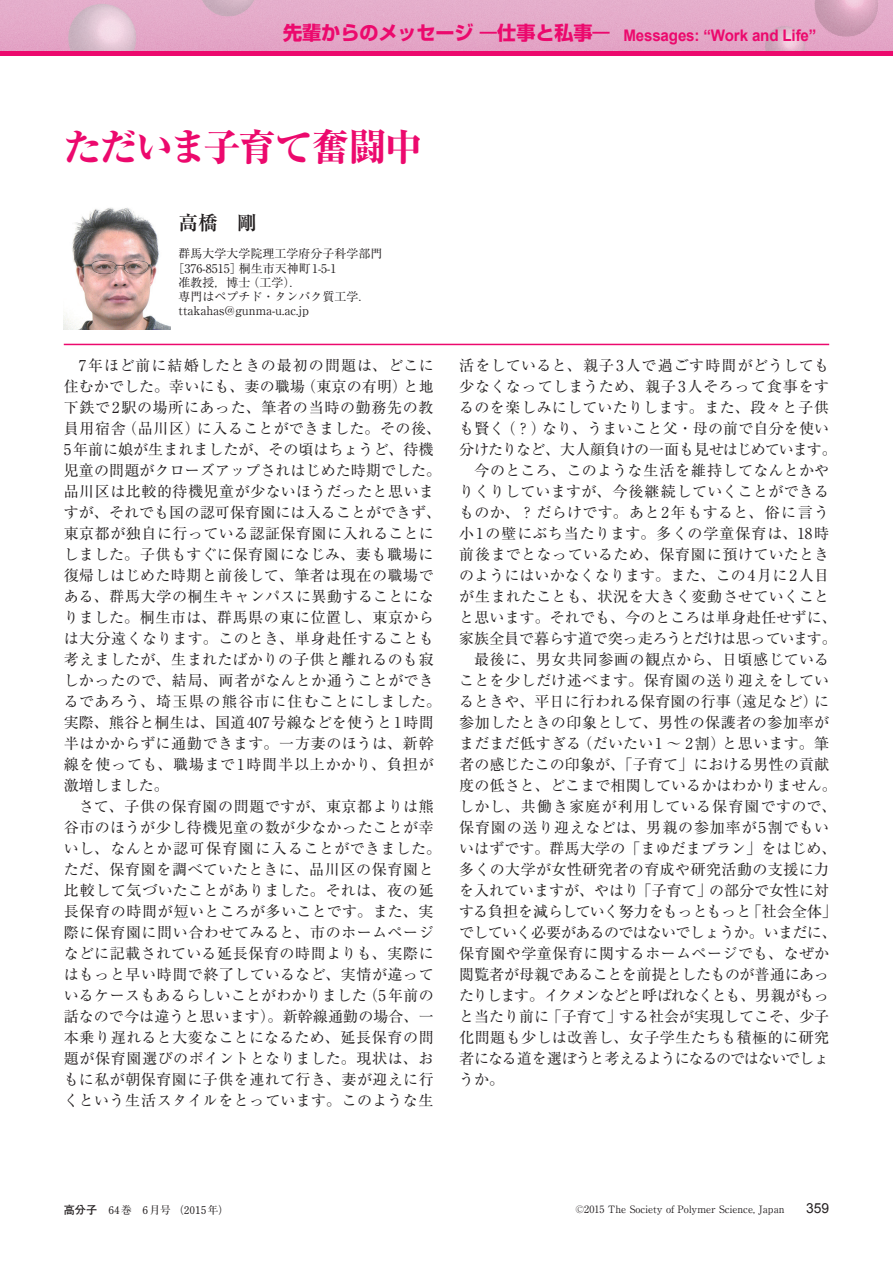
<style>
.page{position:relative;width:893px;height:1263px;background:#fff}
.page>*{position:absolute;margin:0;border:0;box-sizing:border-box;transform-origin:0 0}
.t1{font:800 37.5px "Ryumin Pro";letter-spacing:-.03em;color:#ec096d}
.t2{font:700 19.5px "Ryumin Pro";color:#231f20}
.t3{font:700 15.9px "Arial";letter-spacing:-.01em;color:#ec096d;scale:.95 1}
.t4{font:15px/21px "Ryumin Pro";letter-spacing:.015em;color:#231f20}
.t5{font:15px/21px "Ryumin Pro";letter-spacing:.035em;color:#231f20;text-align:center}
.t6{font:15px "Ryumin Pro";letter-spacing:.04em;color:#231f20}
.t7{font:15px "Ryumin Pro";letter-spacing:-.07em;color:#231f20}
.t8{font:15px "Ryumin Pro";letter-spacing:-.05em;color:#231f20}
.t9{font:15px "Ryumin Pro";letter-spacing:-.085em;color:#231f20}
.t10{font:15px "Ryumin Pro";letter-spacing:-.08em;color:#231f20}
.t11{font:15px "Ryumin Pro";letter-spacing:.065em;color:#231f20}
.t12{font:15px "Ryumin Pro";letter-spacing:.07em;color:#231f20}
.t13{font:15px "Ryumin Pro";letter-spacing:.045em;color:#231f20}
.t14{font:15px "Ryumin Pro";letter-spacing:.075em;color:#231f20}
.t15{font:15px "Ryumin Pro";letter-spacing:.055em;color:#231f20}
.t16{font:13.8px "Arial";color:#231f20}
.t17{font:12px "Ryumin Pro";color:#231f20}
.t18{font:700 10.65px "Futo Min A101 Pro";color:#231f20}
.t19{font:10.05px "Ryumin Pro";color:#231f20}
.s1{font-family:"Shin Go Pro";font-size:19.2px}
.s2{font-family:"Futo Go B101 Pro";font-size:11.1px}
</style>
<div class="page">
<img style="left:0;top:0;width:893px;height:51px">
<hr style="left:0;top:51px;width:893px;height:4px;background:#ec096d">
<hr style="left:64px;top:344px;width:765px;height:1px;background:#ec096d">
<img style="left:64px;top:207px;width:106px;height:123px">
<p class="t3" style="left:283px;top:25px;width:563px"><span class="s1">先輩からのメッセージ ―仕事と私事―</span> Messages: “Work and Life”</p>
<h1 class="t1" style="left:64px;top:117px;width:360px">ただいま子育て奮闘中</h1>
<h2 class="t2" style="left:179px;top:207px;width:79px">高橋　剛</h2>
<p class="t17" style="left:179px;top:244px;width:205px">群馬大学大学院理工学府分子科学部門</p>
<p class="t17" style="left:173px;top:259px;width:165px">［376-8515］桐生市天神町1-5-1</p>
<p class="t17" style="left:179px;top:273px;width:124px">准教授，博士（工学）．</p>
<p class="t17" style="left:179px;top:287px;width:193px">専門はペプチド・タンパク質工学．</p>
<p class="t17" style="left:179px;top:301px;width:132px">ttakahas@gunma-u.ac.jp</p>
<p class="t4" style="left:64px;top:354px;width:379px;text-indent:15px">7年ほど前に結婚したときの最初の問題は、どこに住むかでした。幸いにも、妻の職場（東京の有明）と地下鉄で2駅の場所にあった、筆者の当時の勤務先の教員用宿舎（品川区）に入ることができました。その後、<br>5年前に娘が生まれましたが、その頃はちょうど、待機児童の問題がクローズアップされはじめた時期でした。品川区は比較的待機児童が少ないほうだったと思いますが、それでも国の認可保育園には入ることができず、東京都が独自に行っている認証保育園に入れることにしました。子供もすぐに保育園になじみ、妻も職場に復帰しはじめた時期と前後して、筆者は現在の職場である、群馬大学の桐生キャンパスに異動することになりました。桐生市は、群馬県の東に位置し、東京からは大分遠くなります。このとき、単身赴任することも考えましたが、生まれたばかりの子供と離れるのも寂しかったので、結局、両者がなんとか通うことができるであろう、埼玉県の熊谷市に住むことにしました。実際、熊谷と桐生は、国道407号線などを使うと1時間半はかからずに通勤できます。一方妻のほうは、新幹線を使っても、職場まで1時間半以上かかり、負担が激増しました。</p>
<p class="t5" style="left:64px;top:795px;width:379px">さて、子供の保育園の問題ですが、東京都よりは熊<br>谷市のほうが少し待機児童の数が少なかったことが幸いし、なんとか認可保育園に入ることができました。ただ、保育園を調べていたときに、品川区の保育園と比較して気づいたことがありました。それは、夜の延長保育の時間が短いところが多いことです。また、実際に保育園に問い合わせてみると、市のホームページなどに記載されている延長保育の時間よりも、実際にはもっと早い時間で終了しているなど、実情が違っているケースもあるらしいことがわかりました（5年前の話なので今は違うと思います）。新幹線通勤の場合、一本乗り遅れると大変なことになるため、延長保育の問題が保育園選びのポイントとなりました。現状は、おもに私が朝保育園に子供を連れて行き、妻が迎えに行くという生活スタイルをとっています。このような生</p>
<p class="t4" style="left:459px;top:354px;width:371px">活をしていると、親子3人で過ごす時間がどうしても</p>
<p class="t12" style="left:459px;top:374px;width:371px">少なくなってしまうため、親子3人そろって食事をす</p>
<p class="t4" style="left:459px;top:396px;width:371px">るのを楽しみにしていたりします。また、段々と子供</p>
<p class="t4" style="left:459px;top:417px;width:371px">も賢く（？）なり、うまいこと父・母の前で自分を使い</p>
<p class="t7" style="left:459px;top:437px;width:379px">分けたりなど、大人顔負けの一面も見せはじめています。</p>
<p class="t4" style="left:474px;top:459px;width:356px">今のところ、このような生活を維持してなんとかや</p>
<p class="t4" style="left:459px;top:480px;width:371px">りくりしていますが、今後継続していくことができる</p>
<p class="t4" style="left:459px;top:501px;width:371px">ものか、？だらけです。あと2年もすると、俗に言う</p>
<p class="t11" style="left:459px;top:521px;width:371px">小1の壁にぶち当たります。多くの学童保育は、18時</p>
<p class="t4" style="left:459px;top:543px;width:371px">前後までとなっているため、保育園に預けていたとき</p>
<p class="t4" style="left:459px;top:564px;width:371px">のようにはいかなくなります。また、この4月に2人目</p>
<p class="t4" style="left:459px;top:585px;width:371px">が生まれたことも、状況を大きく変動させていくこと</p>
<p class="t4" style="left:459px;top:606px;width:379px">と思います。それでも、今のところは単身赴任せずに、</p>
<p class="t4" style="left:459px;top:627px;width:379px">家族全員で暮らす道で突っ走ろうとだけは思っています。</p>
<p class="t6" style="left:474px;top:647px;width:356px">最後に、男女共同参画の観点から、日頃感じている</p>
<p class="t13" style="left:459px;top:668px;width:371px">ことを少しだけ述べます。保育園の送り迎えをしてい</p>
<p class="t4" style="left:459px;top:690px;width:371px">るときや、平日に行われる保育園の行事（遠足など）に</p>
<p class="t6" style="left:459px;top:710px;width:371px">参加したときの印象として、男性の保護者の参加率が</p>
<p class="t4" style="left:459px;top:732px;width:371px">まだまだ低すぎる（だいたい1 ～ 2割）と思います。筆</p>
<p class="t4" style="left:459px;top:753px;width:371px">者の感じたこの印象が、「子育て」における男性の貢献</p>
<p class="t4" style="left:459px;top:774px;width:379px">度の低さと、どこまで相関しているかはわかりません。</p>
<p class="t14" style="left:459px;top:794px;width:379px">しかし、共働き家庭が利用している保育園ですので、</p>
<p class="t15" style="left:459px;top:815px;width:371px">保育園の送り迎えなどは、男親の参加率が5割でもい</p>
<p class="t4" style="left:459px;top:837px;width:379px">いはずです。群馬大学の「まゆだまプラン」をはじめ、</p>
<p class="t4" style="left:459px;top:858px;width:372px">多くの大学が女性研究者の育成や研究活動の支援に力</p>
<p class="t4" style="left:459px;top:879px;width:371px">を入れていますが、やはり「子育て」の部分で女性に対</p>
<p class="t4" style="left:459px;top:900px;width:379px">する負担を減らしていく努力をもっともっと「社会全体」</p>
<p class="t8" style="left:459px;top:920px;width:379px">でしていく必要があるのではないでしょうか。いまだに、</p>
<p class="t5" style="left:459px;top:942px;width:371px">保育園や学童保育に関するホームページでも、なぜか</p>
<p class="t4" style="left:459px;top:963px;width:371px">閲覧者が母親であることを前提としたものが普通にあっ</p>
<p class="t9" style="left:459px;top:983px;width:372px">たりします。イクメンなどと呼ばれなくとも、男親がもっ</p>
<p class="t4" style="left:459px;top:1005px;width:371px">と当たり前に「子育て」する社会が実現してこそ、少子</p>
<p class="t5" style="left:459px;top:1026px;width:371px">化問題も少しは改善し、女子学生たちも積極的に研究</p>
<p class="t10" style="left:459px;top:1046px;width:371px">者になる道を選ぼうと考えるようになるのではないでしょ</p>
<p class="t4" style="left:459px;top:1068px;width:46px">うか。</p>
<p class="t18" style="left:64px;top:1202px;width:167px"><span class="s2">高分子　</span>64巻　6月号　（2015年）</p>
<p class="t19" style="left:575px;top:1201px;width:211px">©2015 The Society of Polymer Science, Japan</p>
<p class="t16" style="left:806px;top:1199px;width:25px">359</p>
</div>
